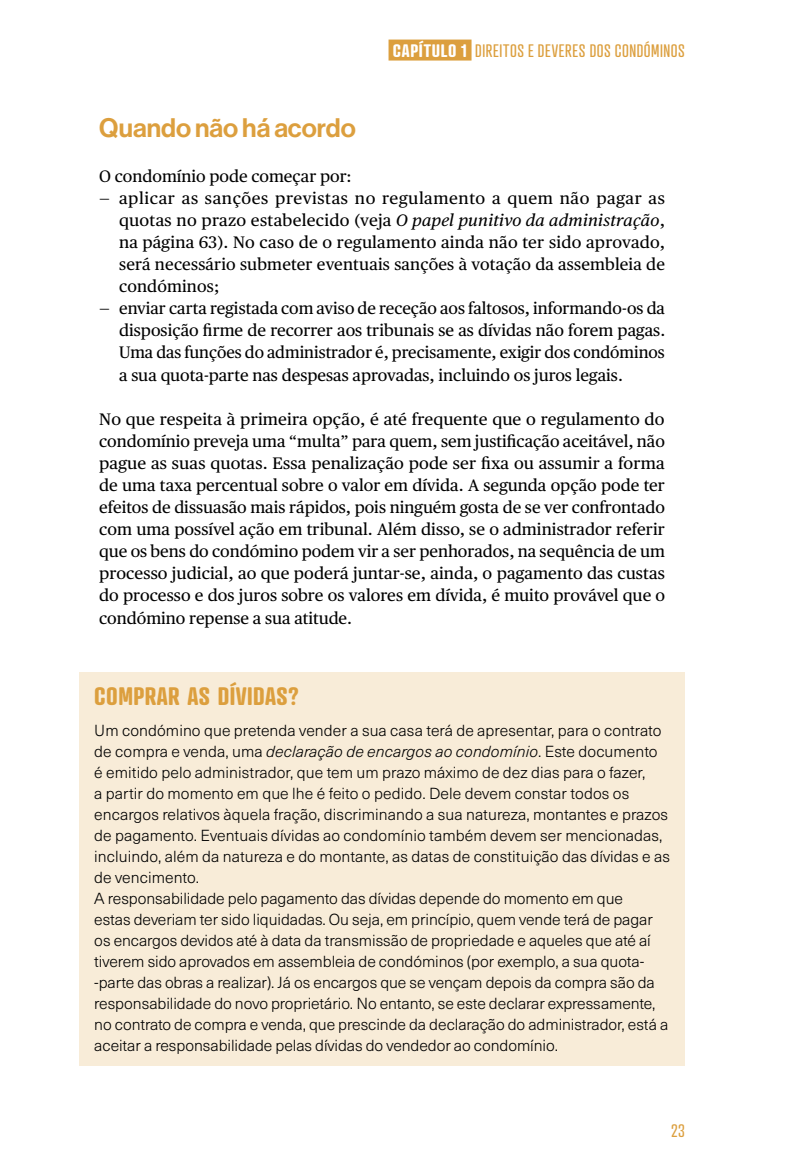
<style>
.page{position:relative;width:794px;height:1166px;background:#fff}
.page>*{position:absolute;margin:0;border:0;box-sizing:border-box;transform-origin:0 0}
.t1{font:26.25px "N Haas Grotesk DS Pro 65 Md";color:#dc9f3e}
.t2{font:700 24.5px "Atrament";letter-spacing:.015em;color:#dc9f3e}
.t3{font:17.5px "Atrament";letter-spacing:.03em;color:#dc9f3e}
.t4{font:16.62px/22.1px "Publico Text";color:#000;text-align:justify}
.t5{font:300 15.75px/21px "Neue Haas Unica W1 G";letter-spacing:-.005em;color:#000}
.s1{font-weight:700;color:#fff}
.s2{font-style:italic}
</style>
<div class="page">
<div style="left:388px;top:40px;width:83px;height:21px;background:#dc9f3e"></div>
<div style="left:79px;top:672px;width:606px;height:393px;background:#f8ecd8"></div>
<p class="t3" style="left:393px;top:40px;width:293px"><span class="s1">CAPÍTULO 1</span> DIREITOS E DEVERES DOS CONDÓMINOS</p>
<h1 class="t1" style="left:99px;top:113px;width:258px">Quando não há acordo</h1>
<p class="t4" style="left:99px;top:165px;width:254px">O condomínio pode começar por:</p>
<p class="t4" style="left:119px;top:187px;width:547px;text-indent:-20px">— aplicar as sanções previstas no regulamento a quem não pagar as quotas no prazo estabelecido (veja <span class="s2">O papel punitivo da administração</span>, na página 63). No caso de o regulamento ainda não ter sido aprovado, será necessário submeter eventuais sanções à votação da assembleia de condóminos;</p>
<p class="t4" style="left:119px;top:297px;width:547px;text-indent:-20px">— enviar carta registada com aviso de receção aos faltosos, informando-os da disposição firme de recorrer aos tribunais se as dívidas não forem pagas.<br>Uma das funções do administrador é, precisamente, exigir dos condóminos a sua quota-parte nas despesas aprovadas, incluindo os juros legais.</p>
<p class="t4" style="left:99px;top:408px;width:567px">No que respeita à primeira opção, é até frequente que o regulamento do condomínio preveja uma “multa” para quem, sem justificação aceitável, não pague as suas quotas. Essa penalização pode ser fixa ou assumir a forma de uma taxa percentual sobre o valor em dívida. A segunda opção pode ter efeitos de dissuasão mais rápidos, pois ninguém gosta de se ver confrontado com uma possível ação em tribunal. Além disso, se o administrador referir que os bens do condómino podem vir a ser penhorados, na sequência de um processo judicial, ao que poderá juntar-se, ainda, o pagamento das custas do processo e dos juros sobre os valores em dívida, é muito provável que o condómino repense a sua atitude.</p>
<h2 class="t2" style="left:94px;top:680px;width:206px">COMPRAR AS DÍVIDAS?</h2>
<p class="t5" style="left:94px;top:719px;width:577px">Um condómino que pretenda vender a sua casa terá de apresentar, para o contrato de compra e venda, uma <span class="s2">declaração de encargos ao condomínio</span>. Este documento é emitido pelo administrador, que tem um prazo máximo de dez dias para o fazer,<br>a partir do momento em que lhe é feito o pedido. Dele devem constar todos os encargos relativos àquela fração, discriminando a sua natureza, montantes e prazos de pagamento. Eventuais dívidas ao condomínio também devem ser mencionadas, incluindo, além da natureza e do montante, as datas de constituição das dívidas e as de vencimento.<br>A responsabilidade pelo pagamento das dívidas depende do momento em que<br>estas deveriam ter sido liquidadas. Ou seja, em princípio, quem vende terá de pagar os encargos devidos até à data da transmissão de propriedade e aqueles que até aí tiverem sido aprovados em assembleia de condóminos (por exemplo, a sua quota--parte das obras a realizar). Já os encargos que se vençam depois da compra são da responsabilidade do novo proprietário. No entanto, se este declarar expressamente, no contrato de compra e venda, que prescinde da declaração do administrador, está a aceitar a responsabilidade pelas dívidas do vendedor ao condomínio.</p>
<p class="t3" style="left:671px;top:1120px;width:15px">23</p>
</div>
